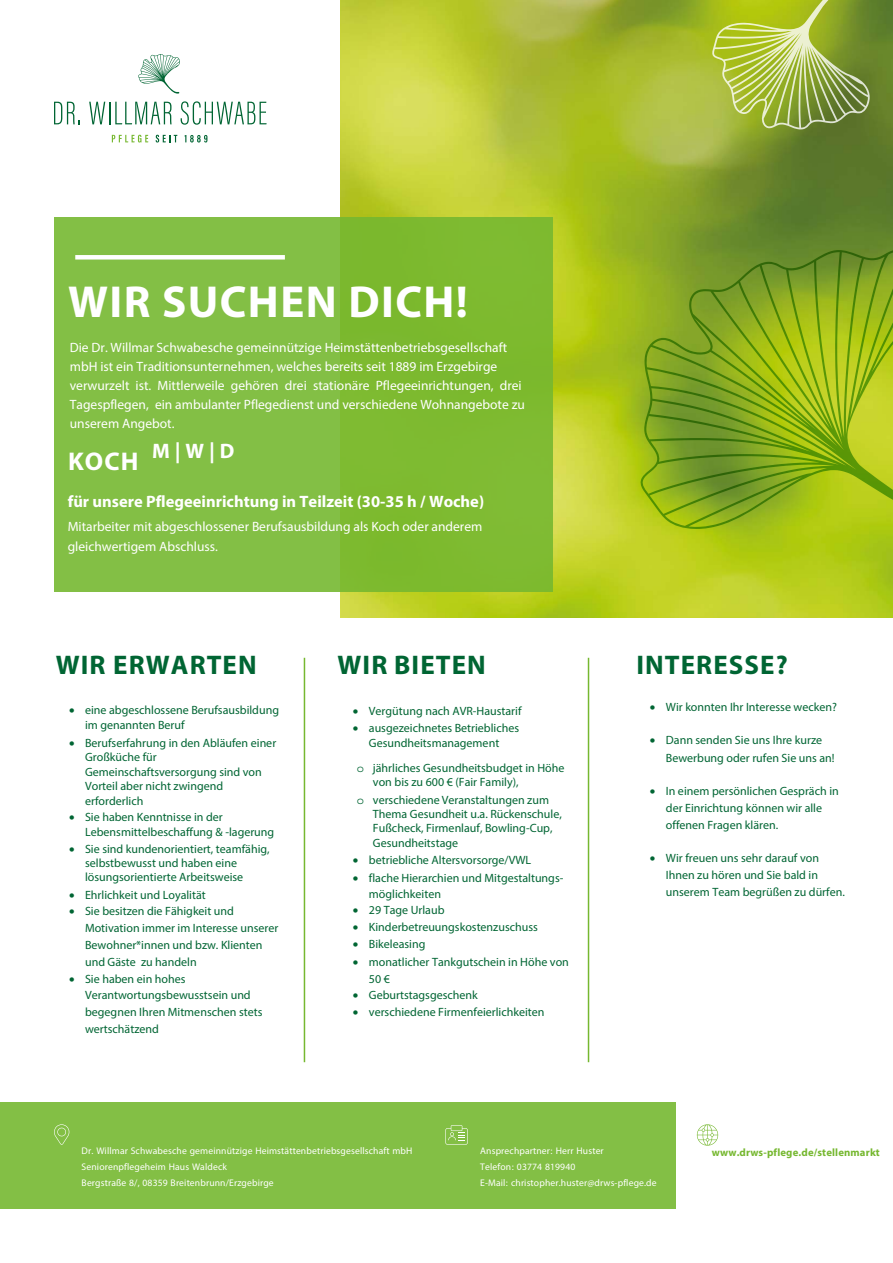
<style>
.page{position:relative;width:893px;height:1263px;background:#fff}
.page>*{position:absolute;margin:0;border:0;box-sizing:border-box;transform-origin:0 0}
.t1{font:700 45px "Myriad Pro";letter-spacing:.03em;color:#fff}
.t2{font:700 27px "Myriad Pro";letter-spacing:.04em;color:#006533}
.t3{font:700 21px "Myriad Pro";color:#fff}
.t4{font:700 16.5px "Myriad Pro";color:#fff}
.t5{font:700 15px "Myriad Arabic";letter-spacing:.01em;color:#76b830}
.t6{font:13.5px/18.9px "Myriad Pro";color:#fff}
.t7{font:13.5px/16.2px "Myriad Arabic";letter-spacing:.01em;color:#fff}
.t8{font:12px/14.4px "Myriad Pro";color:#006533}
.t9{font:12px/14.4px "Myriad Pro";color:#006532;text-align:center}
.s1{font-family:"Myriad Arabic";font-size:36px}
.s2{font-family:"Courier Std"}
.s3{color:#006532}
</style>
<div class="page">
<img style="left:340px;top:0;width:553px;height:617px">
<svg style="left:54px;top:102px;width:26px;height:22px"></svg>
<svg style="left:89px;top:102px;width:83px;height:22px"></svg>
<svg style="left:181px;top:101px;width:86px;height:24px"></svg>
<svg style="left:112px;top:135px;width:36px;height:8px"></svg>
<svg style="left:156px;top:135px;width:21px;height:8px"></svg>
<svg style="left:185px;top:135px;width:22px;height:7px"></svg>
<svg style="left:138px;top:54px;width:42px;height:40px"></svg>
<div style="left:54px;top:217px;width:499px;height:375px;background:linear-gradient(to right,#85c04b,#7cb92c)"></div>
<div style="left:0;top:1103px;width:676px;height:106px;background:#83bf45"></div>
<div style="left:75px;top:255px;width:210px;height:5px;background:#fff"></div>
<hr style="left:304px;top:658px;width:1px;height:404px;background:#76b830">
<hr style="left:588px;top:658px;width:1px;height:404px;background:#76b830">
<svg style="left:712px;top:0;width:158px;height:129px;background:#a0b446"></svg>
<svg style="left:640px;top:250px;width:253px;height:279px;background:#8bac1d"></svg>
<svg style="left:54px;top:1124px;width:15px;height:21px"></svg>
<svg style="left:445px;top:1125px;width:23px;height:20px"></svg>
<svg style="left:697px;top:1124px;width:21px;height:21px"></svg>
<h1 class="t1" style="left:68px;top:272px;width:401px">WIR SUCHEN DICH!</h1>
<p class="t6" style="left:70px;top:338px;width:457px">Die Dr. Willmar Schwabesche gemeinnützige Heimstättenbetriebsgesellschaft mbH ist ein Traditionsunternehmen, welches bereits seit 1889 im Erzgebirge verwurzelt ist. Mittlerweile gehören drei stationäre Pflegeeinrichtungen, drei Tagespflegen, ein ambulanter Pflegedienst und verschiedene Wohnangebote zu unserem Angebot.</p>
<h3 class="t3" style="left:68px;top:437px;width:168px"><span class="s1">KOCH</span> M| W| D</h3>
<h3 class="t4" style="left:68px;top:491px;width:418px">für unsere Pflegeeinrichtung in Teilzeit (30-35 h / Woche)</h3>
<p class="t6" style="left:68px;top:517px;width:416px;line-height:19.5px">Mitarbeiter mit abgeschlossener Berufsausbildung als Koch oder anderem gleichwertigem Abschluss.</p>
<h2 class="t2" style="left:56px;top:647px;width:202px">WIR ERWARTEN</h2>
<p class="t8" style="left:85px;top:702px;width:195px;line-height:15px;text-indent:-16px">• eine abgeschlossene Berufsausbildung im genannten Beruf</p>
<p class="t8" style="left:85px;top:735px;width:193px;text-indent:-16px">• Berufserfahrung in den Abläufen einer<br>Großküche für<br>Gemeinschaftsversorgung sind von<br>Vorteil aber nicht zwingend erforderlich</p>
<p class="t8" style="left:85px;top:810px;width:191px;text-indent:-16px">• Sie haben Kenntnisse in der<br>Lebensmittelbeschaffung &amp; -lagerung</p>
<p class="t8" style="left:85px;top:841px;width:186px;text-indent:-16px">• Sie sind kundenorientiert, teamfähig, selbstbewusst und haben eine lösungsorientierte Arbeitsweise</p>
<p class="t8" style="left:69px;top:887px;width:138px">• Ehrlichkeit und Loyalität</p>
<p class="t8" style="left:85px;top:903px;width:195px;line-height:16.8px;text-indent:-16px">• Sie besitzen die Fähigkeit und<br>Motivation immer im Interesse unserer<br>Bewohner*innen und bzw. Klienten und Gäste zu handeln</p>
<p class="t8" style="left:85px;top:970px;width:179px;line-height:16.8px;text-indent:-16px">• Sie haben ein hohes<br>Verantwortungsbewusstsein und begegnen Ihren Mitmenschen stets wertschätzend</p>
<h2 class="t2" style="left:337px;top:647px;width:150px">WIR BIETEN</h2>
<p class="t9" style="left:353px;top:703px;width:170px">• Vergütung nach AVR-Haustarif</p>
<p class="t9" style="left:353px;top:721px;width:168px">• ausgezeichnetes Betriebliches<br>Gesundheitsmanagement</p>
<p class="t8" style="left:373px;top:760px;width:193px;text-indent:-16px"><span class="s2">o</span> jährliches Gesundheitsbudget in Höhe von bis zu 600 € (Fair Family),</p>
<p class="t8" style="left:373px;top:792px;width:190px;text-indent:-16px"><span class="s2">o</span> verschiedene Veranstaltungen zum<br>Thema Gesundheit u.a. Rückenschule,<br>Fußcheck, Firmenlauf, Bowling-Cup,<br>Gesundheitstage</p>
<p class="t8" style="left:353px;top:853px;width:180px"><span class="s3">•</span> betriebliche Altersvorsorge/VWL</p>
<p class="t8" style="left:369px;top:870px;width:196px;line-height:15.3px;text-indent:-16px"><span class="s3">•</span> flache Hierarchien und Mitgestaltungs&shy;möglichkeiten</p>
<p class="t8" style="left:353px;top:903px;width:93px"><span class="s3">•</span> 29 Tage Urlaub</p>
<p class="t8" style="left:353px;top:919px;width:187px"><span class="s3">•</span> Kinderbetreuungskostenzuschuss</p>
<p class="t8" style="left:353px;top:936px;width:74px"><span class="s3">•</span> Bikeleasing</p>
<p class="t8" style="left:369px;top:953px;width:201px;line-height:16.6px;text-indent:-16px"><span class="s3">•</span> monatlicher Tankgutschein in Höhe von<br>50 €</p>
<p class="t8" style="left:353px;top:988px;width:126px"><span class="s3">•</span> Geburtstagsgeschenk</p>
<p class="t8" style="left:353px;top:1005px;width:193px"><span class="s3">•</span> verschiedene Firmenfeierlichkeiten</p>
<h2 class="t2" style="left:636px;top:648px;width:153px">INTERESSE?</h2>
<p class="t8" style="left:650px;top:700px;width:189px">• Wir konnten Ihr Interesse wecken?</p>
<p class="t8" style="left:666px;top:731px;width:170px;line-height:17.2px;text-indent:-16px">• Dann senden Sie uns Ihre kurze<br>Bewerbung oder rufen Sie uns an!</p>
<p class="t8" style="left:666px;top:782px;width:174px;line-height:16.8px;text-indent:-16px">• In einem persönlichen Gespräch in der Einrichtung können wir alle offenen Fragen klären.</p>
<p class="t8" style="left:666px;top:849px;width:180px;line-height:17.1px;text-indent:-16px">• Wir freuen uns sehr darauf von<br>Ihnen zu hören und Sie bald in unserem Team begrüßen zu dürfen.</p>
<p class="t7" style="left:82px;top:1143px;width:332px">Dr. Willmar Schwabesche gemeinnützige Heimstättenbetriebsgesellschaft mbH<br>Seniorenpflegeheim Haus Waldeck<br>Bergstraße 8/, 08359 Breitenbrunn/Erzgebirge</p>
<p class="t7" style="left:480px;top:1142px;width:178px">Ansprechpartner: Herr Huster<br>Telefon: 03774 819940<br>E-Mail: christopher.huster@drws-pflege.de</p>
<p class="t5" style="left:712px;top:1142px;width:170px">www.drws-pflege.de/stellenmarkt</p>
</div>
